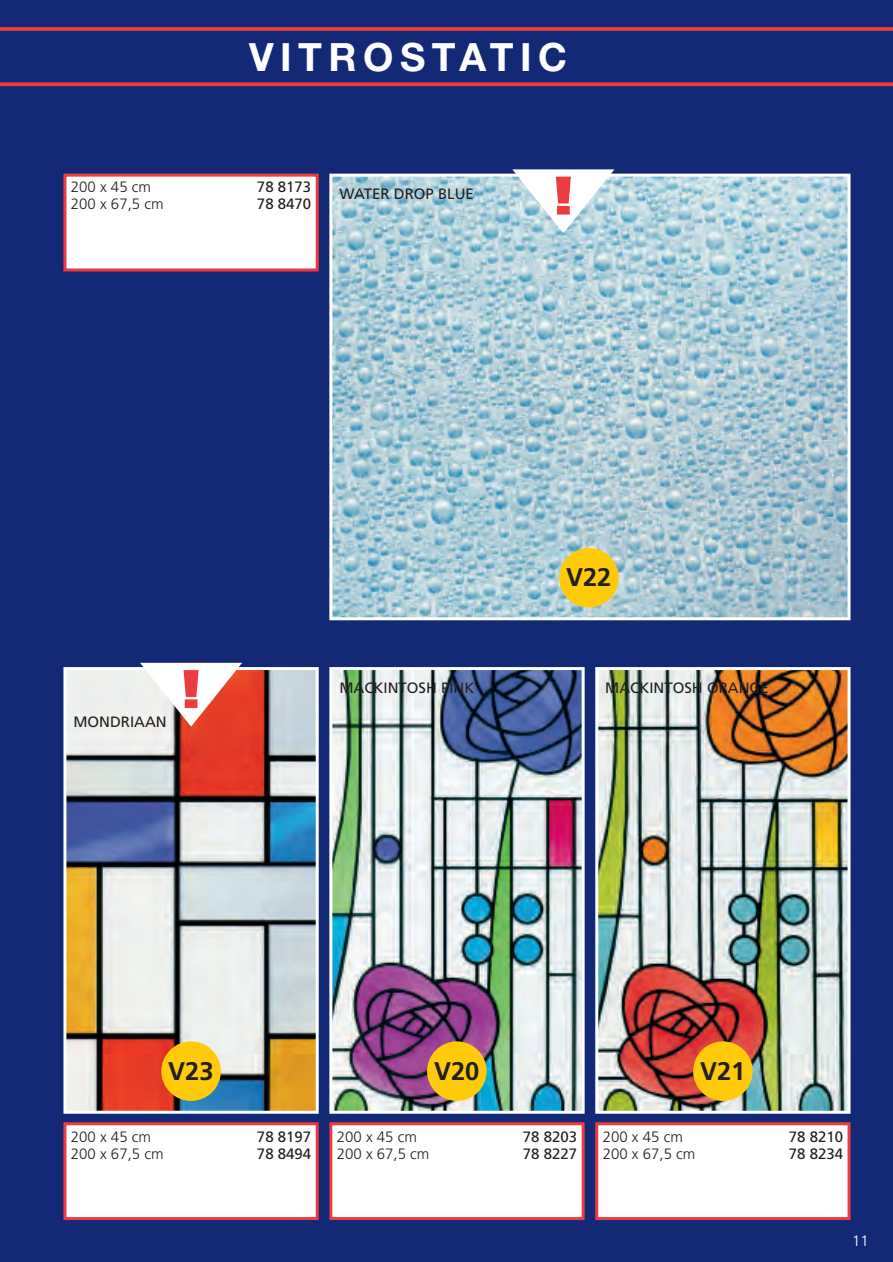
<style>
.page{position:relative;width:893px;height:1262px;background:#fff}
.page>*{position:absolute;margin:0;border:0;box-sizing:border-box;transform-origin:0 0}
.t1{font:900 52.5px "Univers";color:#ee3a41}
.t2{font:700 39px "Helvetica Neue";letter-spacing:.165em;color:#fff}
.t3{font:700 25.5px "Frutiger";color:#231f20}
.t4{font:15px "Frutiger";color:#231f20}
.t5{font:300 15px "Frutiger";color:#231f20}
.t6{font:300 15px "Frutiger";color:#fff}
</style>
<div class="page">
<img style="left:0;top:0;width:892px;height:1261px">
<h2 class="t2" style="left:249px;top:43px;width:319px">VITROSTATIC</h2>
<p class="t5" style="left:71px;top:181px;width:82px">200 x 45 cm</p>
<p class="t4" style="left:257px;top:181px;width:56px">78 8173</p>
<p class="t5" style="left:71px;top:198px;width:94px">200 x 67,5 cm</p>
<p class="t4" style="left:257px;top:198px;width:56px">78 8470</p>
<p class="t4" style="left:339px;top:188px;width:136px">WATER DROP BLUE</p>
<h1 class="t1" style="left:553px;top:177px;width:21px">!</h1>
<p class="t4" style="left:73px;top:716px;width:95px">MONDRIAAN</p>
<h1 class="t1" style="left:181px;top:670px;width:21px">!</h1>
<h3 class="t3" style="left:566px;top:567px;width:47px">V22</h3>
<p class="t4" style="left:339px;top:681px;width:136px">MACKINTOSH PINK</p>
<p class="t4" style="left:605px;top:681px;width:165px">MACKINTOSH ORANGE</p>
<h3 class="t3" style="left:168px;top:1060px;width:47px">V23</h3>
<h3 class="t3" style="left:434px;top:1060px;width:47px">V20</h3>
<h3 class="t3" style="left:700px;top:1060px;width:47px">V21</h3>
<p class="t5" style="left:71px;top:1130px;width:82px">200 x 45 cm</p>
<p class="t4" style="left:257px;top:1130px;width:56px">78 8197</p>
<p class="t5" style="left:71px;top:1147px;width:94px">200 x 67,5 cm</p>
<p class="t4" style="left:257px;top:1147px;width:56px">78 8494</p>
<p class="t5" style="left:337px;top:1130px;width:82px">200 x 45 cm</p>
<p class="t4" style="left:523px;top:1130px;width:56px">78 8203</p>
<p class="t5" style="left:337px;top:1147px;width:94px">200 x 67,5 cm</p>
<p class="t4" style="left:523px;top:1147px;width:56px">78 8227</p>
<p class="t5" style="left:602px;top:1130px;width:82px">200 x 45 cm</p>
<p class="t4" style="left:788px;top:1130px;width:56px">78 8210</p>
<p class="t5" style="left:602px;top:1147px;width:94px">200 x 67,5 cm</p>
<p class="t4" style="left:788px;top:1147px;width:56px">78 8234</p>
<p class="t6" style="left:852px;top:1234px;width:18px">11</p>
</div>
